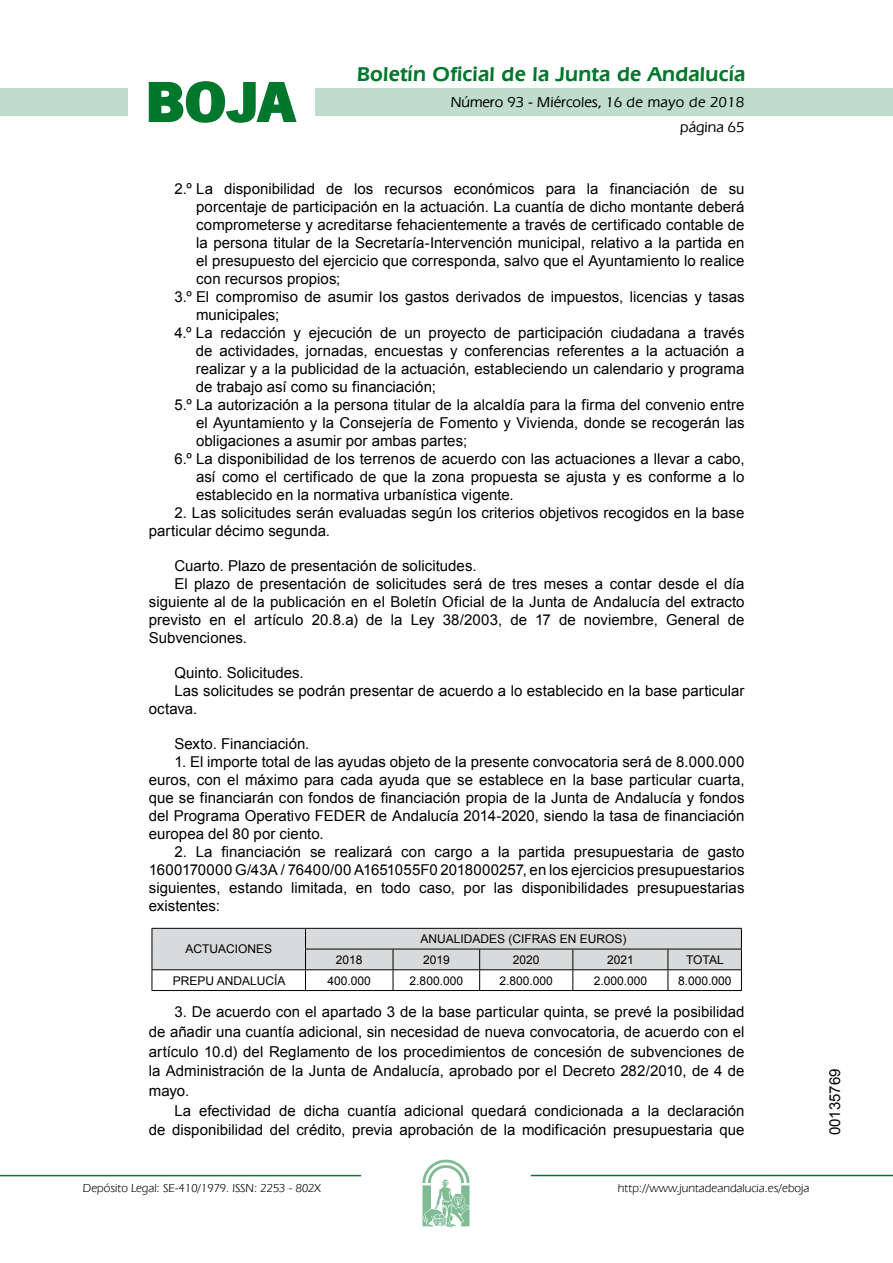
<style>
.page{position:relative;width:893px;height:1263px;background:#fff}
.page>*{position:absolute;margin:0;border:0;box-sizing:border-box;transform-origin:0 0}
.t1{font:700 57.75px "News Got T";color:#00782c;scale:1.14 1}
.t2{font:600 21px "Eras IT Cby BT";letter-spacing:.01em;color:#00782c}
.t3{font:15px/18px "Arial";color:#000;text-align:justify}
.t4{font:500 15px/24.5px "Eras IT Cby BT";color:#000;text-align:right}
.t5{font:12px "Arial";color:#000}
.t6{font:12px "Eras IT Cby BT";color:#000}
</style>
<div class="page">
<div style="left:315px;top:88px;width:577px;height:28px;background:#bfddca"></div>
<div style="left:0;top:88px;width:128px;height:28px;background:#bfddca"></div>
<hr style="left:0;top:1175px;width:361px;height:1px;background:#00782c">
<svg style="left:422px;top:1159px;width:47px;height:68px"></svg>
<hr style="left:531px;top:1175px;width:361px;height:1px;background:#00782c">
<svg style="left:148px;top:81px;width:149px;height:42px"></svg>
<svg style="left:152px;top:928px;width:590px;height:62px"></svg>
<hr style="left:152px;top:990px;width:153px;height:1px;background:#000">
<hr style="left:305px;top:990px;width:88px;height:1px;background:#000">
<hr style="left:393px;top:990px;width:86px;height:1px;background:#000">
<hr style="left:479px;top:990px;width:94px;height:1px;background:#000">
<hr style="left:573px;top:990px;width:95px;height:1px;background:#000">
<hr style="left:668px;top:990px;width:73px;height:1px;background:#000">
<h1 class="t1" style="left:145px;top:68px;width:133px">BOJA</h1>
<h2 class="t2" style="left:357px;top:62px;width:390px">Boletín Oficial de la Junta de Andalucía</h2>
<p class="t4" style="left:451px;top:90px;width:295px">Número 93 - Miércoles, 16 de mayo de 2018 página 65</p>
<p class="t3" style="left:174px;top:180px;width:571px">2.º La disponibilidad de los recursos económicos para la financiación de su</p>
<p class="t3" style="left:196px;top:198px;width:550px">porcentaje de participación en la actuación. La cuantía de dicho montante deberá</p>
<p class="t3" style="left:196px;top:216px;width:550px">comprometerse y acreditarse fehacientemente a través de certificado contable de</p>
<p class="t3" style="left:196px;top:234px;width:549px">la persona titular de la Secretaría-Intervención municipal, relativo a la partida en</p>
<p class="t3" style="left:196px;top:252px;width:550px">el presupuesto del ejercicio que corresponda, salvo que el Ayuntamiento lo realice</p>
<p class="t3" style="left:196px;top:270px;width:146px">con recursos propios;</p>
<p class="t3" style="left:174px;top:288px;width:571px">3.º El compromiso de asumir los gastos derivados de impuestos, licencias y tasas</p>
<p class="t3" style="left:196px;top:306px;width:85px">municipales;</p>
<p class="t3" style="left:174px;top:324px;width:571px">4.º La redacción y ejecución de un proyecto de participación ciudadana a través</p>
<p class="t3" style="left:196px;top:342px;width:550px">de actividades, jornadas, encuestas y conferencias referentes a la actuación a</p>
<p class="t3" style="left:196px;top:360px;width:550px">realizar y a la publicidad de la actuación, estableciendo un calendario y programa</p>
<p class="t3" style="left:196px;top:378px;width:241px">de trabajo así como su financiación;</p>
<p class="t3" style="left:174px;top:396px;width:571px">5.º La autorización a la persona titular de la alcaldía para la firma del convenio entre</p>
<p class="t3" style="left:196px;top:414px;width:550px">el Ayuntamiento y la Consejería de Fomento y Vivienda, donde se recogerán las</p>
<p class="t3" style="left:196px;top:432px;width:272px">obligaciones a asumir por ambas partes;</p>
<p class="t3" style="left:174px;top:450px;width:571px">6.º La disponibilidad de los terrenos de acuerdo con las actuaciones a llevar a cabo,</p>
<p class="t3" style="left:196px;top:468px;width:550px">así como el certificado de que la zona propuesta se ajusta y es conforme a lo</p>
<p class="t3" style="left:196px;top:486px;width:319px">establecido en la normativa urbanística vigente.</p>
<p class="t3" style="left:149px;top:504px;width:597px;text-indent:26px">2. Las solicitudes serán evaluadas según los criterios objetivos recogidos en la base particular décimo segunda.</p>
<p class="t3" style="left:174px;top:557px;width:304px">Cuarto. Plazo de presentación de solicitudes.</p>
<p class="t3" style="left:174px;top:575px;width:571px">El plazo de presentación de solicitudes será de tres meses a contar desde el día</p>
<p class="t3" style="left:149px;top:593px;width:597px">siguiente al de la publicación en el Boletín Oficial de la Junta de Andalucía del extracto</p>
<p class="t3" style="left:149px;top:611px;width:597px">previsto en el artículo 20.8.a) de la Ley 38/2003, de 17 de noviembre, General de</p>
<p class="t3" style="left:149px;top:629px;width:100px">Subvenciones.</p>
<p class="t3" style="left:174px;top:664px;width:131px">Quinto. Solicitudes.</p>
<p class="t3" style="left:174px;top:682px;width:571px">Las solicitudes se podrán presentar de acuerdo a lo establecido en la base particular</p>
<p class="t3" style="left:149px;top:700px;width:50px">octava.</p>
<p class="t3" style="left:174px;top:735px;width:136px">Sexto. Financiación.</p>
<p class="t3" style="left:149px;top:753px;width:597px;text-indent:26px">1. El importe total de las ayudas objeto de la presente convocatoria será de 8.000.000 euros, con el máximo para cada ayuda que se establece en la base particular cuarta, que se financiarán con fondos de financiación propia de la Junta de Andalucía y fondos del Programa Operativo FEDER de Andalucía 2014-2020, siendo la tasa de financiación europea del 80 por ciento.</p>
<p class="t3" style="left:149px;top:843px;width:597px;text-indent:26px">2. La financiación se realizará con cargo a la partida presupuestaria de gasto 1600170000 G/43A / 76400/00 A1651055F0 2018000257, en los ejercicios presupuestarios siguientes, estando limitada, en todo caso, por las disponibilidades presupuestarias existentes:</p>
<p class="t5" style="left:185px;top:941px;width:88px">ACTUACIONES</p>
<p class="t5" style="left:420px;top:931px;width:208px">ANUALIDADES (CIFRAS EN EUROS)</p>
<p class="t5" style="left:336px;top:952px;width:28px">2018</p>
<p class="t5" style="left:423px;top:952px;width:28px">2019</p>
<p class="t5" style="left:513px;top:952px;width:28px">2020</p>
<p class="t5" style="left:607px;top:952px;width:28px">2021</p>
<p class="t5" style="left:686px;top:952px;width:39px">TOTAL</p>
<p class="t5" style="left:173px;top:972px;width:114px">PREPU ANDALUCÍA</p>
<p class="t5" style="left:327px;top:972px;width:45px">400.000</p>
<p class="t5" style="left:409px;top:972px;width:55px">2.800.000</p>
<p class="t5" style="left:499px;top:972px;width:55px">2.800.000</p>
<p class="t5" style="left:593px;top:972px;width:55px">2.000.000</p>
<p class="t5" style="left:678px;top:972px;width:55px">8.000.000</p>
<p class="t3" style="left:149px;top:1002px;width:597px;line-height:19.6px;text-indent:26px">3. De acuerdo con el apartado 3 de la base particular quinta, se prevé la posibilidad de añadir una cuantía adicional, sin necesidad de nueva convocatoria, de acuerdo con el artículo 10.d) del Reglamento de los procedimientos de concesión de subvenciones de la Administración de la Junta de Andalucía, aprobado por el Decreto 282/2010, de 4 de mayo.</p>
<p class="t3" style="left:149px;top:1101px;width:597px;line-height:19.6px;text-align:right">La efectividad de dicha cuantía adicional quedará condicionada a la declaración<br>de disponibilidad del crédito, previa aprobación de la modificación presupuestaria que</p>
<p class="t6" style="left:83px;top:1181px;width:239px">Depósito Legal: SE-410/1979. ISSN: 2253 - 802X</p>
<p class="t6" style="left:618px;top:1181px;width:193px">http://www.juntadeandalucia.es/eboja</p>
<p class="t3" style="left:826px;top:1135px;width:68px;rotate:-90deg">00135769</p>
</div>
